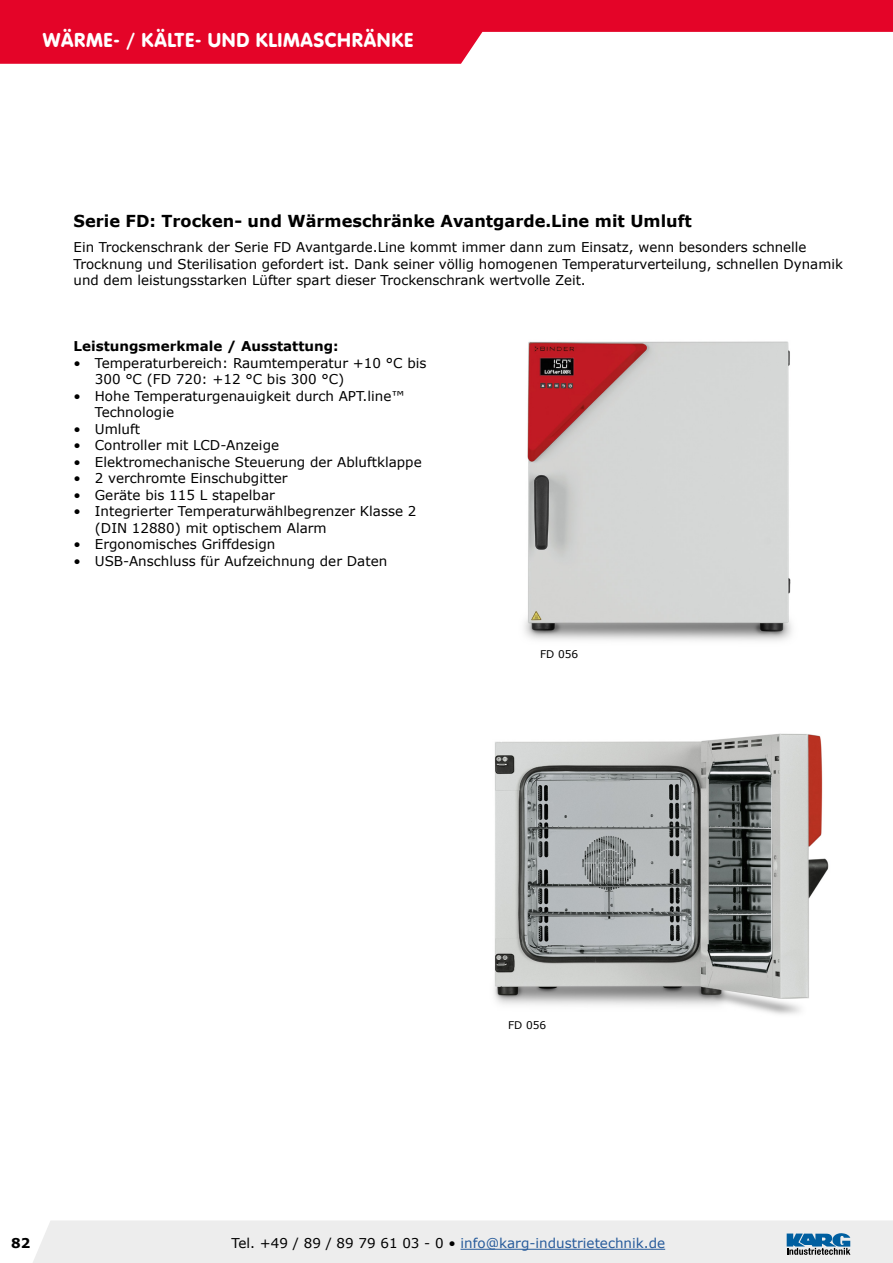
<style>
.page{position:relative;width:893px;height:1263px;background:#fff}
.page>*{position:absolute;margin:0;border:0;box-sizing:border-box;transform-origin:0 0}
.t1{font:21px "VAG Round";color:#fff}
._08_Unterüberschrift{font:700 16.5px "Verdana";color:#000}
._08_Fließtext{font:13.5px/16.5px "Verdana";color:#000}
.t2{font:13.5px "Verdana";color:#275b9b}
._08_Eigenschaften{font:700 13.5px "Verdana";color:#000}
._08_Tabelleninhalt_l{font:10.65px "Verdana";color:#000}
.s1{color:#000}
</style>
<div class="page">
<svg style="left:0;top:0;width:893px;height:64px;fill:#e40428"></svg>
<div style="left:33px;top:1221px;width:860px;height:42px;background:#ededed"></div>
<hr style="left:460px;top:1249px;width:205px;height:1px;background:#275b9b">
<img style="left:494px;top:733px;width:335px;height:282px">
<img style="left:524px;top:341px;width:268px;height:300px">
<h1 class="t1" style="left:43px;top:28px;width:373px">WÄRME- / KÄLTE- UND KLIMASCHRÄNKE</h1>
<p class="_08_Unterüberschrift" style="left:74px;top:210px;width:620px">Serie FD: Trocken- und Wärmeschränke Avantgarde.Line mit Umluft</p>
<p class="_08_Fließtext" style="left:74px;top:239px;width:771px">Ein Trockenschrank der Serie FD Avantgarde.Line kommt immer dann zum Einsatz, wenn besonders schnelle<br>Trocknung und Sterilisation gefordert ist. Dank seiner völlig homogenen Temperaturverteilung, schnellen Dynamik und dem leistungsstarken Lüfter spart dieser Trockenschrank wertvolle Zeit.</p>
<p class="_08_Eigenschaften" style="left:74px;top:337px;width:267px">Leistungsmerkmale / Ausstattung:</p>
<p class="_08_Fließtext" style="left:95px;top:354px;width:333px;text-indent:-21px">• Temperaturbereich: Raumtemperatur +10 °C bis<br>300 °C (FD 720: +12 °C bis 300 °C)</p>
<p class="_08_Fließtext" style="left:95px;top:387px;width:311px;text-indent:-21px">• Hohe Temperaturgenauigkeit durch APT.line™<br>Technologie</p>
<p class="_08_Fließtext" style="left:74px;top:420px;width:68px">• Umluft</p>
<p class="_08_Fließtext" style="left:74px;top:437px;width:207px">• Controller mit LCD-Anzeige</p>
<p class="_08_Fließtext" style="left:74px;top:453px;width:350px">• Elektromechanische Steuerung der Abluftklappe</p>
<p class="_08_Fließtext" style="left:74px;top:470px;width:215px">• 2 verchromte Einschubgitter</p>
<p class="_08_Fließtext" style="left:74px;top:486px;width:203px">• Geräte bis 115 L stapelbar</p>
<p class="_08_Fließtext" style="left:95px;top:503px;width:323px;text-indent:-21px">• Integrierter Temperaturwählbegrenzer Klasse 2 (DIN 12880) mit optischem Alarm</p>
<p class="_08_Fließtext" style="left:74px;top:536px;width:203px">• Ergonomisches Griffdesign</p>
<p class="_08_Fließtext" style="left:74px;top:552px;width:315px">• USB-Anschluss für Aufzeichnung der Daten</p>
<p class="_08_Tabelleninhalt_l" style="left:540px;top:646px;width:40px">FD 056</p>
<p class="_08_Tabelleninhalt_l" style="left:508px;top:1017px;width:40px">FD 056</p>
<p class="_08_Eigenschaften" style="left:11px;top:1233px;width:21px">82</p>
<p class="t2" style="left:232px;top:1234px;width:435px"><span class="s1">Tel. +49 / 89 / 89 79 61 03 - 0 •</span> info@karg-industrietechnik.de</p>
</div>
